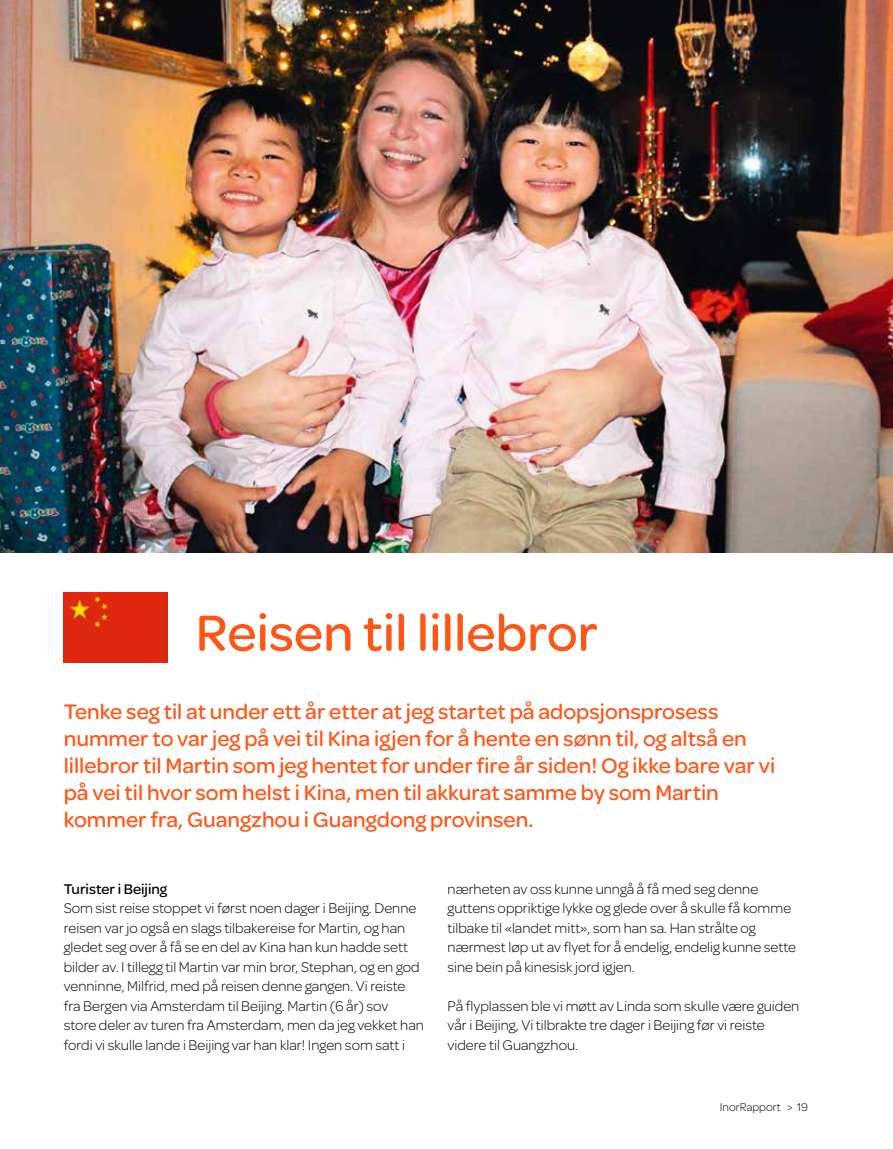
<style>
.page{position:relative;width:893px;height:1149px;background:#fff}
.page>*{position:absolute;margin:0;border:0;box-sizing:border-box;transform-origin:0 0}
.t1{font:500 54px "Omnes";color:#ff5517}
.t2{font:500 22.5px/27px "Omnes";color:#ff5517}
.t3{font:300 15px/19.5px "Omnes";color:#000}
.t4{font:500 15px "Omnes";color:#000}
.t5{font:300 12px "Omnes";color:#000}
</style>
<div class="page">
<img style="left:0;top:0;width:893px;height:552px">
<div style="left:64px;top:592px;width:104px;height:70px;background:#de2910"></div>
<h1 class="t1" style="left:196px;top:595px;width:404px">Reisen til lillebror</h1>
<p class="t2" style="left:64px;top:696px;width:713px">Tenke seg til at under ett år etter at jeg startet på adopsjonsprosess nummer to var jeg på vei til Kina igjen for å hente en sønn til, og altså en lillebror til Martin som jeg hentet for under fire år siden! Og ikke bare var vi på vei til hvor som helst i Kina, men til akkurat samme by som Martin kommer fra, Guangzhou i Guangdong provinsen.</p>
<p class="t4" style="left:64px;top:877px;width:105px">Turister i Beijing</p>
<p class="t3" style="left:64px;top:897px;width:362px">Som sist reise stoppet vi først noen dager i Beijing. Denne reisen var jo også en slags tilbakereise for Martin, og han gledet seg over å få se en del av Kina han kun hadde sett bilder av. I tillegg til Martin var min bror, Stephan, og en god venninne, Milfrid, med på reisen denne gangen. Vi reiste fra Bergen via Amsterdam til Beijing. Martin (6 år) sov store deler av turen fra Amsterdam, men da jeg vekket han fordi vi skulle lande i Beijing var han klar! Ingen som satt i</p>
<p class="t3" style="left:448px;top:878px;width:350px">nærheten av oss kunne unngå å få med seg denne guttens oppriktige lykke og glede over å skulle få komme tilbake til «landet mitt», som han sa. Han strålte og nærmest løp ut av flyet for å endelig, endelig kunne sette sine bein på kinesisk jord igjen.</p>
<p class="t3" style="left:448px;top:995px;width:353px">På flyplassen ble vi møtt av Linda som skulle være guiden vår i Beijing, Vi tilbrakte tre dager i Beijing før vi reiste videre til Guangzhou.</p>
<p class="t5" style="left:720px;top:1098px;width:90px">InorRapport &gt; 19</p>
</div>
